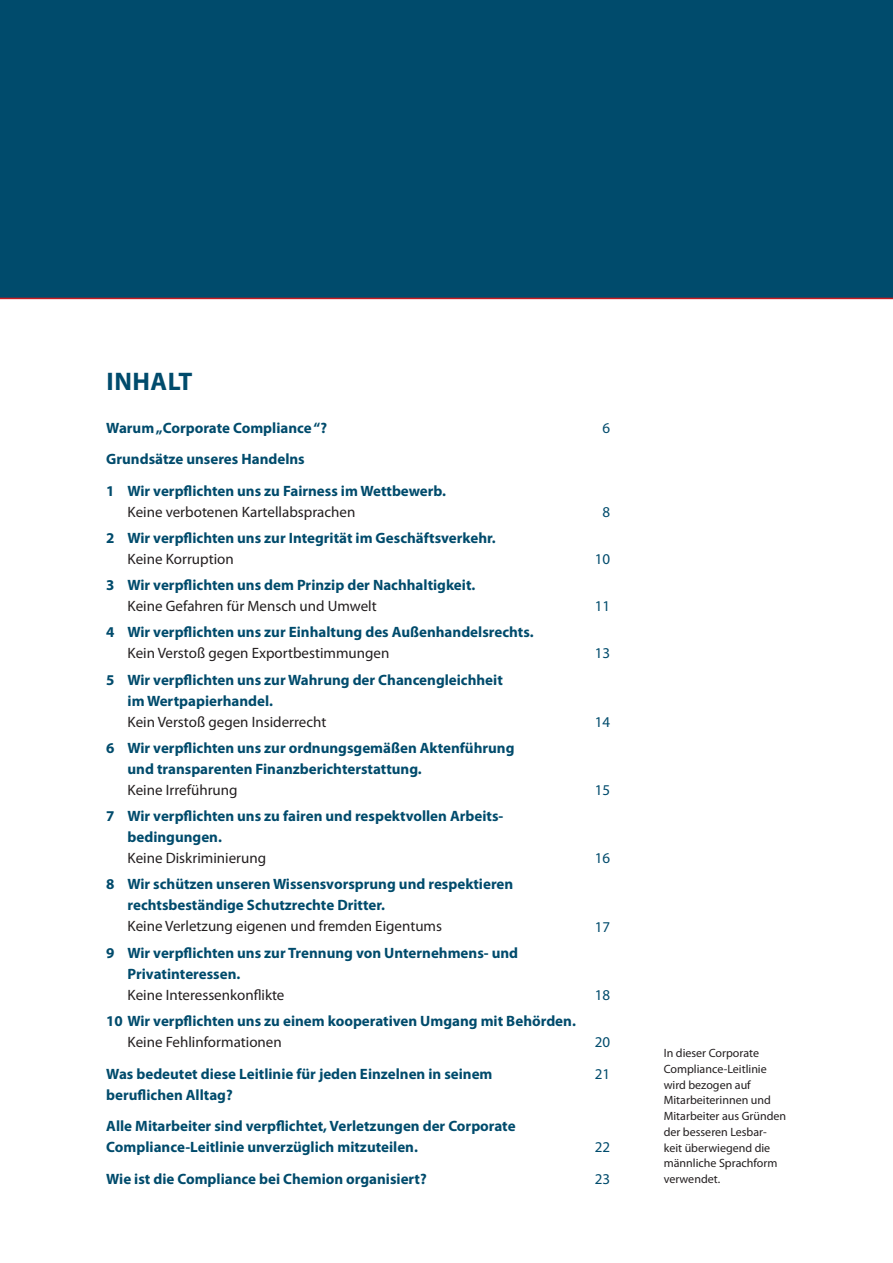
<style>
.page{position:relative;width:893px;height:1263px;background:#fff}
.page>*{position:absolute;margin:0;border:0;box-sizing:border-box;transform-origin:0 0}
.t1{font:700 25.5px "Myriad Pro";letter-spacing:.02em;color:#004b6c}
.t2{font:700 15px/21px "Myriad Pro";color:#004b6c}
.t3{font:15px "Myriad Pro";color:#231f20}
.t4{font:15px/31.5px "Myriad Pro";color:#004b6c}
.t5{font:12px/15.8px "Myriad Pro";color:#231f20}
</style>
<div class="page">
<div style="left:0;top:0;width:893px;height:298px;background:#004b6c"></div>
<hr style="left:0;top:298px;width:893px;height:1px;background:#c61c22">
<h1 class="t1" style="left:107px;top:367px;width:88px">INHALT</h1>
<p class="t2" style="left:106px;top:412px;width:341px;line-height:31.5px">Warum „Corporate Compliance “?<br>Grundsätze unseres Handelns<br>1 Wir verpflichten uns zu Fairness im Wettbewerb.</p>
<p class="t3" style="left:128px;top:503px;width:229px">Keine verbotenen Kartellabsprachen</p>
<p class="t2" style="left:106px;top:528px;width:391px">2 Wir verpflichten uns zur Integrität im Geschäftsverkehr.</p>
<p class="t3" style="left:128px;top:551px;width:108px">Keine Korruption</p>
<p class="t2" style="left:106px;top:575px;width:370px">3 Wir verpflichten uns dem Prinzip der Nachhaltigkeit.</p>
<p class="t3" style="left:128px;top:598px;width:251px">Keine Gefahren für Mensch und Umwelt</p>
<p class="t2" style="left:106px;top:622px;width:429px">4 Wir verpflichten uns zur Einhaltung des Außenhandelsrechts.</p>
<p class="t3" style="left:128px;top:645px;width:263px">Kein Verstoß gegen Exportbestimmungen</p>
<p class="t2" style="left:128px;top:669px;width:377px;text-indent:-21px">5 Wir verpflichten uns zur Wahrung der Chancengleichheit im Wertpapierhandel.</p>
<p class="t3" style="left:128px;top:713px;width:200px">Kein Verstoß gegen Insiderrecht</p>
<p class="t2" style="left:128px;top:738px;width:388px;text-indent:-21px">6 Wir verpflichten uns zur ordnungsgemäßen Aktenführung und transparenten Finanzberichterstattung.</p>
<p class="t3" style="left:128px;top:782px;width:111px">Keine Irreführung</p>
<p class="t2" style="left:128px;top:806px;width:377px;text-indent:-21px">7 Wir verpflichten uns zu fairen und respektvollen Arbeits&shy;bedingungen.</p>
<p class="t3" style="left:128px;top:850px;width:140px">Keine Diskriminierung</p>
<p class="t2" style="left:128px;top:874px;width:387px;text-indent:-21px">8 Wir schützen unseren Wissensvorsprung und respektieren rechtsbeständige Schutzrechte Dritter.</p>
<p class="t3" style="left:128px;top:918px;width:316px">Keine Verletzung eigenen und fremden Eigentums</p>
<p class="t2" style="left:128px;top:942px;width:392px;text-indent:-21px">9 Wir verpflichten uns zur Trennung von Unternehmens- und<br>Privatinteressen.</p>
<p class="t3" style="left:128px;top:986px;width:158px">Keine Interessenkonflikte</p>
<p class="t2" style="left:106px;top:1011px;width:471px">10 Wir verpflichten uns zu einem kooperativen Umgang mit Behörden.</p>
<p class="t3" style="left:128px;top:1034px;width:156px">Keine Fehlinformationen</p>
<p class="t2" style="left:106px;top:1063px;width:388px">Was bedeutet diese Leitlinie für jeden Einzelnen in seinem beruflichen Alltag?</p>
<p class="t2" style="left:106px;top:1116px;width:411px">Alle Mitarbeiter sind verpflichtet, Verletzungen der Corporate<br>Compliance-Leitlinie unverzüglich mitzuteilen.</p>
<p class="t2" style="left:106px;top:1168px;width:322px">Wie ist die Compliance bei Chemion organisiert?</p>
<p class="t4" style="left:602px;top:412px;width:9px">6</p>
<p class="t4" style="left:602px;top:496px;width:9px">8</p>
<p class="t4" style="left:595px;top:543px;width:17px">10</p>
<p class="t4" style="left:595px;top:591px;width:17px">11</p>
<p class="t4" style="left:595px;top:638px;width:17px">13</p>
<p class="t4" style="left:595px;top:706px;width:17px">14</p>
<p class="t4" style="left:595px;top:774px;width:17px">15</p>
<p class="t4" style="left:595px;top:843px;width:17px">16</p>
<p class="t4" style="left:595px;top:911px;width:17px">17</p>
<p class="t4" style="left:595px;top:979px;width:17px">18</p>
<p class="t4" style="left:595px;top:1026px;width:17px">20<br>21</p>
<p class="t4" style="left:595px;top:1131px;width:17px">22<br>23</p>
<p class="t5" style="left:664px;top:1045px;width:124px">In dieser Corporate<br>Compliance-Leitlinie wird bezogen auf<br>Mitarbeiterinnen und<br>Mitarbeiter aus Gründen der besseren Lesbar&shy;keit überwiegend die männliche Sprachform verwendet.</p>
</div>
